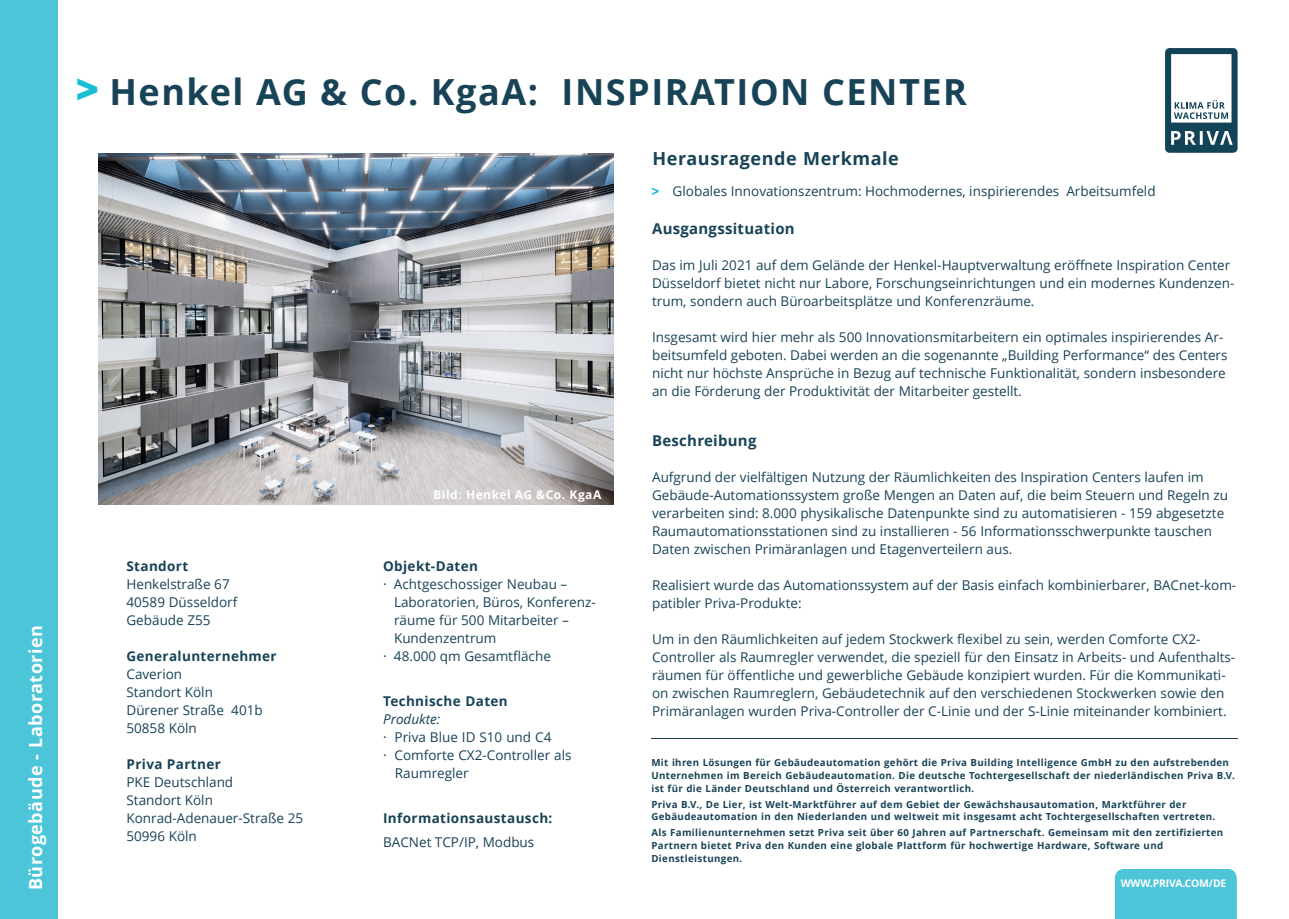
<style>
.page{position:relative;width:1289px;height:919px;background:#fff}
.page>*{position:absolute;margin:0;border:0;box-sizing:border-box;transform-origin:0 0}
.t1{font:700 36px "Open Sans";letter-spacing:.045em;color:#184357}
.t2{font:700 18px "Open Sans";letter-spacing:.03em;color:#fff}
.t3{font:700 18px "Open Sans";letter-spacing:.035em;color:#184357}
.t4{font:700 15px "Open Sans";letter-spacing:.02em;color:#184357}
.t5{font:13.5px/18px "Open Sans";color:#184357}
.t6{font:700 13.5px "Open Sans";letter-spacing:.03em;color:#184357}
.t7{font:italic 13.5px "Open Sans";color:#184357}
.t8{font:700 12px "Open Sans";letter-spacing:.045em;color:#fff}
.t9{font:700 10.5px "Open Sans";letter-spacing:-.015em;color:#fff}
.t10{font:700 9.75px/12.8px "Open Sans";letter-spacing:.035em;color:#184357}
.s1{font-family:"Arial";font-weight:900;color:#1abed4}
.s2{font-family:"Arial";font-weight:700;color:#1abed4}
</style>
<div class="page">
<img style="left:98px;top:153px;width:515px;height:351px">
<div style="left:0;top:0;width:58px;height:919px;background:#4cc5d8"></div>
<hr style="left:651px;top:738px;width:586px;height:1px;background:#184357">
<div style="left:1114px;top:869px;width:122px;height:50px;background:#4cc5d8"></div>
<svg style="left:1165px;top:48px;width:72px;height:105px"></svg>
<h2 class="t2" style="left:28px;top:890px;width:267px;rotate:-90deg">Bürogebäude - Laboratorien</h2>
<h1 class="t1" style="left:75px;top:77px;width:893px"><span class="s1">&gt;</span> Henkel AG &amp; Co. KgaA: INSPIRATION CENTER</h1>
<h2 class="t3" style="left:652px;top:151px;width:248px">Herausragende Merkmale</h2>
<p class="t6" style="left:126px;top:560px;width:63px">Standort</p>
<p class="t5" style="left:126px;top:576px;width:112px">Henkelstraße 67<br>40589 Düsseldorf<br>Gebäude Z55</p>
<p class="t6" style="left:126px;top:650px;width:152px">Generalunternehmer</p>
<p class="t5" style="left:126px;top:666px;width:138px">Caverion<br>Standort Köln<br>Dürener Straße 401b<br>50858 Köln</p>
<p class="t6" style="left:126px;top:758px;width:96px">Priva Partner</p>
<p class="t5" style="left:126px;top:774px;width:178px">PKE Deutschland<br>Standort Köln<br>Konrad-Adenauer-Straße 25<br>50996 Köln</p>
<p class="t8" style="left:433px;top:489px;width:169px">Bild: Henkel AG &amp;Co. KgaA</p>
<p class="t6" style="left:383px;top:560px;width:96px">Objekt-Daten</p>
<p class="t5" style="left:383px;top:576px;width:186px">· Achtgeschossiger Neubau –</p>
<p class="t5" style="left:394px;top:594px;width:203px">Laboratorien, Büros, Konferenz-</p>
<p class="t5" style="left:394px;top:612px;width:176px">räume für 500 Mitarbeiter –</p>
<p class="t5" style="left:394px;top:630px;width:104px">Kundenzentrum</p>
<p class="t5" style="left:383px;top:648px;width:169px">· 48.000 qm Gesamtfläche</p>
<p class="t6" style="left:383px;top:695px;width:126px">Technische Daten</p>
<p class="t7" style="left:383px;top:713px;width:59px">Produkte:</p>
<p class="t5" style="left:383px;top:729px;width:170px">· Priva Blue ID S10 und C4</p>
<p class="t5" style="left:383px;top:747px;width:190px">· Comforte CX2-Controller als</p>
<p class="t5" style="left:395px;top:765px;width:75px">Raumregler</p>
<p class="t6" style="left:383px;top:812px;width:171px">Informationsaustausch:</p>
<p class="t5" style="left:383px;top:834px;width:153px">BACNet TCP/IP, Modbus</p>
<p class="t5" style="left:651px;top:184px;width:506px"><span class="s2">&gt;</span> Globales Innovationszentrum: Hochmodernes, inspirierendes Arbeitsumfeld</p>
<p class="t4" style="left:652px;top:223px;width:144px">Ausgangssituation</p>
<p class="t5" style="left:652px;top:258px;width:584px">Das im Juli 2021 auf dem Gelände der Henkel-Hauptverwaltung eröffnete Inspiration Center<br>Düsseldorf bietet nicht nur Labore, Forschungseinrichtungen und ein modernes Kundenzen&shy;trum, sondern auch Büroarbeitsplätze und Konferenzräume.</p>
<p class="t5" style="left:652px;top:330px;width:577px">Insgesamt wird hier mehr als 500 Innovationsmitarbeitern ein optimales inspirierendes Ar&shy;beitsumfeld geboten. Dabei werden an die sogenannte „Building Performance“ des Centers nicht nur höchste Ansprüche in Bezug auf technische Funktionalität, sondern insbesondere an die Förderung der Produktivität der Mitarbeiter gestellt.</p>
<p class="t4" style="left:652px;top:434px;width:106px">Beschreibung</p>
<p class="t5" style="left:652px;top:469px;width:577px">Aufgrund der vielfältigen Nutzung der Räumlichkeiten des Inspiration Centers laufen im Gebäude-Automationssystem große Mengen an Daten auf, die beim Steuern und Regeln zu verarbeiten sind: 8.000 physikalische Datenpunkte sind zu automatisieren - 159 abgesetzte Raumautomationsstationen sind zu installieren - 56 Informationsschwerpunkte tauschen Daten zwischen Primäranlagen und Etagenverteilern aus.</p>
<p class="t5" style="left:652px;top:577px;width:585px">Realisiert wurde das Automationssystem auf der Basis einfach kombinierbarer, BACnet-kom&shy;patibler Priva-Produkte:</p>
<p class="t5" style="left:652px;top:631px;width:584px">Um in den Räumlichkeiten auf jedem Stockwerk flexibel zu sein, werden Comforte CX2- Controller als Raumregler verwendet, die speziell für den Einsatz in Arbeits- und Aufenthalts&shy;räumen für öffentliche und gewerbliche Gebäude konzipiert wurden. Für die Kommunikati&shy;on zwischen Raumreglern, Gebäudetechnik auf den verschiedenen Stockwerken sowie den Primäranlagen wurden Priva-Controller der C-Linie und der S-Linie miteinander kombiniert.</p>
<p class="t10" style="left:651px;top:757px;width:585px">Mit ihren Lösungen für Gebäudeautomation gehört die Priva Building Intelligence GmbH zu den aufstrebenden<br>Unternehmen im Bereich Gebäudeautomation. Die deutsche Tochtergesellschaft der niederländischen Priva B.V. ist für die Länder Deutschland und Österreich verantwortlich.</p>
<p class="t10" style="left:651px;top:798px;width:565px">Priva B.V., De Lier, ist Welt-Marktführer auf dem Gebiet der Gewächshausautomation, Marktführer der<br>Gebäudeautomation in den Niederlanden und weltweit mit insgesamt acht Tochtergesellschaften vertreten.</p>
<p class="t10" style="left:651px;top:827px;width:573px">Als Familienunternehmen setzt Priva seit über 60 Jahren auf Partnerschaft. Gemeinsam mit den zertifizierten<br>Partnern bietet Priva den Kunden eine globale Plattform für hochwertige Hardware, Software und<br>Dienstleistungen.</p>
<p class="t9" style="left:1120px;top:879px;width:107px">WWW.PRIVA.COM/DE</p>
</div>
